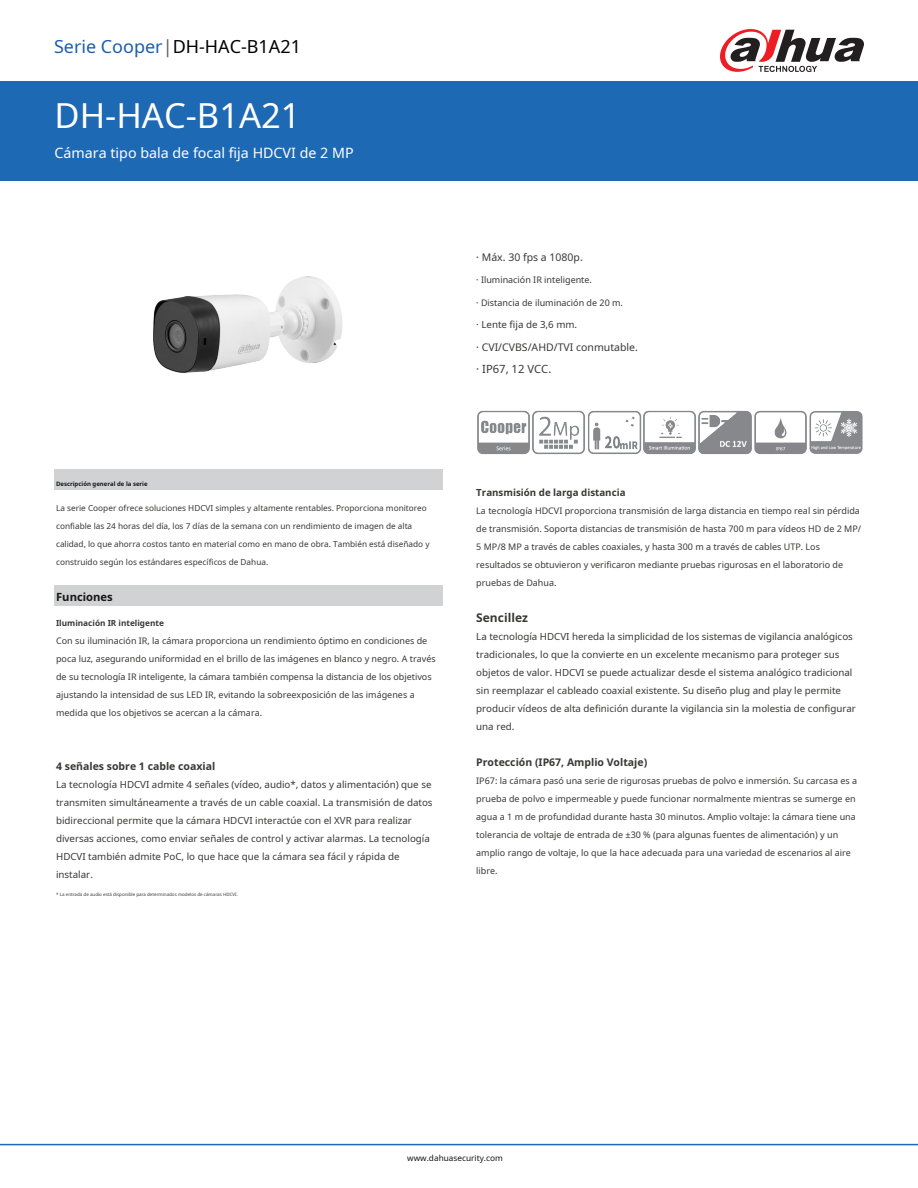
<style>
.page{position:relative;width:918px;height:1188px;background:#fff}
.page>*{position:absolute;margin:0;border:0;box-sizing:border-box;transform-origin:0 0}
.t1{font:34.5px "Noto Sans";color:#fff}
.t2{font:18px "Noto Sans";color:#030000}
.t3{font:14.25px "Noto Sans";color:#fff}
.t4{font:700 12px "Noto Sans";color:#383837}
.t5{font:11.25px "Noto Sans";color:#383837}
.t6{font:700 11.25px "Noto Sans";color:#171615}
.t7{font:700 10.5px "Noto Sans";color:#383837}
.t8{font:10.5px "Noto Sans";color:#383837}
.t9{font:9.75px/18px "Noto Sans";color:#383837}
.t10{font:700 9.75px "Noto Sans";color:#383837}
.t11{font:9px/18px "Noto Sans";color:#383837}
.t12{font:8.25px/18px "Noto Sans";color:#383837}
.t13{font:700 8.25px "Noto Sans";color:#383837}
.t14{font:8.25px "Noto Sans";color:#171615}
.t15{font:700 6px "Noto Sans";color:#171615}
.t16{font:4.5px "Noto Sans";color:#383837}
.s1{color:#1b5eac}
.s2{color:#616060}
</style>
<div class="page">
<div style="left:0;top:81px;width:918px;height:100px;background:#1e69b4"></div>
<hr style="left:0;top:1144px;width:918px;height:1px;background:#1e69b4">
<svg style="left:720px;top:29px;width:144px;height:43px"></svg>
<div style="left:54px;top:585px;width:389px;height:20px;background:#d1d2d4"></div>
<img style="left:153px;top:276px;width:190px;height:97px">
<div style="left:55px;top:469px;width:388px;height:20px;background:#d1d2d4"></div>
<img style="left:477px;top:410px;width:386px;height:45px">
<h2 class="t2" style="left:54px;top:34px;width:249px"><span class="s1">Serie Cooper</span><span class="s2">|</span>DH-HAC-B1A21</h2>
<h1 class="t1" style="left:55px;top:91px;width:248px">DH-HAC-B1A21</h1>
<h3 class="t3" style="left:55px;top:143px;width:301px">Cámara tipo bala de focal fija HDCVI de 2 MP</h3>
<p class="t8" style="left:476px;top:249px;width:108px">· Máx. 30 fps a 1080p.</p>
<p class="t11" style="left:476px;top:271px;width:117px">· Iluminación IR inteligente.</p>
<p class="t11" style="left:476px;top:293px;width:148px">· Distancia de iluminación de 20 m.</p>
<p class="t8" style="left:476px;top:339px;width:163px">· CVI/CVBS/AHD/TVI conmutable.</p>
<p class="t5" style="left:476px;top:361px;width:77px">· IP67, 12 VCC.</p>
<p class="t9" style="left:476px;top:315px;width:102px">· Lente fija de 3,6 mm.</p>
<p class="t15" style="left:56px;top:480px;width:93px">Descripción general de la serie</p>
<p class="t12" style="left:56px;top:499px;width:375px">La serie Cooper ofrece soluciones HDCVI simples y altamente rentables. Proporciona monitoreo confiable las 24 horas del día, los 7 días de la semana con un rendimiento de imagen de alta calidad, lo que ahorra costos tanto en material como en mano de obra. También está diseñado y construido según los estándares específicos de Dahua.</p>
<p class="t6" style="left:56px;top:589px;width:58px">Funciones</p>
<p class="t13" style="left:56px;top:617px;width:109px">Iluminación IR inteligente</p>
<p class="t11" style="left:56px;top:632px;width:381px">Con su iluminación IR, la cámara proporciona un rendimiento óptimo en condiciones de poca luz, asegurando uniformidad en el brillo de las imágenes en blanco y negro. A través de su tecnología IR inteligente, la cámara también compensa la distancia de los objetivos ajustando la intensidad de sus LED IR, evitando la sobreexposición de las imágenes a medida que los objetivos se acercan a la cámara.</p>
<p class="t7" style="left:56px;top:759px;width:161px">4 señales sobre 1 cable coaxial</p>
<p class="t9" style="left:56px;top:775px;width:378px">La tecnología HDCVI admite 4 señales (vídeo, audio*, datos y alimentación) que se transmiten simultáneamente a través de un cable coaxial. La transmisión de datos bidireccional permite que la cámara HDCVI interactúe con el XVR para realizar diversas acciones, como enviar señales de control y activar alarmas. La tecnología HDCVI también admite PoC, lo que hace que la cámara sea fácil y rápida de instalar.</p>
<p class="t16" style="left:56px;top:891px;width:183px">* La entrada de audio está disponible para determinados modelos de cámaras HDCVI.</p>
<p class="t10" style="left:476px;top:485px;width:151px">Transmisión de larga distancia</p>
<p class="t11" style="left:476px;top:501px;width:386px">La tecnología HDCVI proporciona transmisión de larga distancia en tiempo real sin pérdida de transmisión. Soporta distancias de transmisión de hasta 700 m para vídeos HD de 2 MP/ 5 MP/8 MP a través de cables coaxiales, y hasta 300 m a través de cables UTP. Los resultados se obtuvieron y verificaron mediante pruebas rigurosas en el laboratorio de pruebas de Dahua.</p>
<h3 class="t4" style="left:476px;top:609px;width:53px">Sencillez</h3>
<p class="t9" style="left:476px;top:627px;width:381px">La tecnología HDCVI hereda la simplicidad de los sistemas de vigilancia analógicos tradicionales, lo que la convierte en un excelente mecanismo para proteger sus objetos de valor. HDCVI se puede actualizar desde el sistema analógico tradicional sin reemplazar el cableado coaxial existente. Su diseño plug and play le permite producir vídeos de alta definición durante la vigilancia sin la molestia de configurar una red.</p>
<p class="t7" style="left:476px;top:754px;width:172px">Protección (IP67, Amplio Voltaje)</p>
<p class="t11" style="left:476px;top:771px;width:382px">IP67: la cámara pasó una serie de rigurosas pruebas de polvo e inmersión. Su carcasa es a prueba de polvo e impermeable y puede funcionar normalmente mientras se sumerge en agua a 1 m de profundidad durante hasta 30 minutos. Amplio voltaje: la cámara tiene una tolerancia de voltaje de entrada de ±30 % (para algunas fuentes de alimentación) y un amplio rango de voltaje, lo que la hace adecuada para una variedad de escenarios al aire libre.</p>
<p class="t14" style="left:407px;top:1152px;width:97px">www.dahuasecurity.com</p>
</div>
